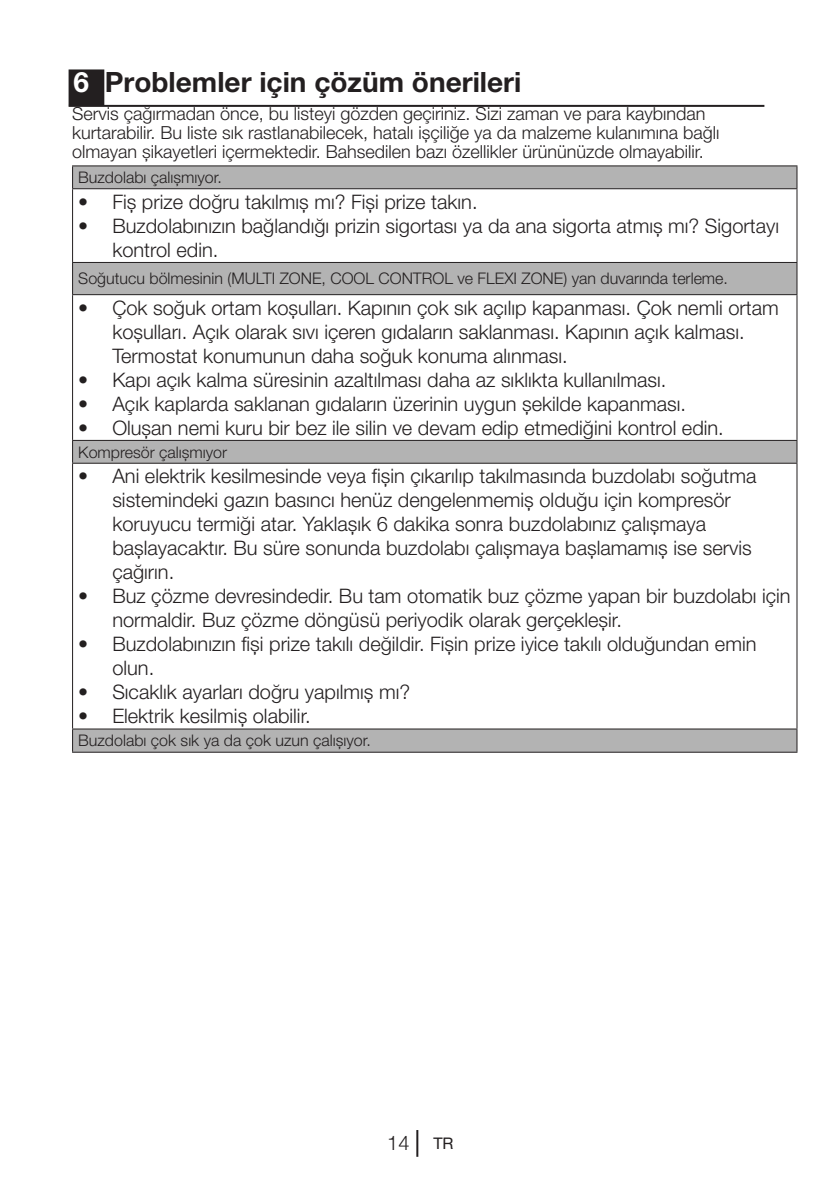
<style>
.page{position:relative;width:840px;height:1191px;background:#fff}
.page>*{position:absolute;margin:0;border:0;box-sizing:border-box;transform-origin:0 0}
.t1{font:700 28px "Helvetica Neue LT Pro";color:#231f20}
.t2{font:300 20px/24px "Helvetica Neue LT Pro";color:#231f20}
.t3{font:300 20px "Helvetica Neue";color:#231f20}
.t4{font:300 18px/19px "Helvetica Neue LT Pro";color:#231f20}
.t5{font:300 16px "Helvetica Neue LT Pro";color:#231f20}
.s1{color:#fff}
.s2{font-weight:400;font-size:16px}
</style>
<div class="page">
<hr style="left:416px;top:1130px;width:2px;height:26px;background:#231f20">
<div style="left:70px;top:70px;width:33px;height:34px;background:#231f20"></div>
<div style="left:69px;top:69px;width:35px;height:36px;border:2px solid #231f20"></div>
<hr style="left:69px;top:105px;width:695px;height:2px;background:#231f20">
<svg style="left:73px;top:166px;width:723px;height:585px"></svg>
<hr style="left:72px;top:165px;width:725px;height:1px;background:#231f20">
<hr style="left:72px;top:188px;width:725px;height:1px;background:#231f20">
<hr style="left:72px;top:262px;width:725px;height:1px;background:#231f20">
<hr style="left:72px;top:294px;width:725px;height:1px;background:#231f20">
<hr style="left:72px;top:440px;width:725px;height:1px;background:#231f20">
<hr style="left:72px;top:463px;width:725px;height:1px;background:#231f20">
<hr style="left:72px;top:728px;width:725px;height:1px;background:#231f20">
<hr style="left:72px;top:751px;width:725px;height:1px;background:#231f20">
<svg style="left:72px;top:166px;width:1px;height:22px"></svg>
<hr style="left:72px;top:189px;width:1px;height:73px;background:#231f20">
<hr style="left:72px;top:263px;width:1px;height:31px;background:#231f20">
<hr style="left:72px;top:295px;width:1px;height:145px;background:#231f20">
<svg style="left:72px;top:441px;width:1px;height:22px"></svg>
<hr style="left:72px;top:464px;width:1px;height:264px;background:#231f20">
<svg style="left:72px;top:729px;width:1px;height:22px"></svg>
<svg style="left:796px;top:166px;width:1px;height:22px"></svg>
<hr style="left:796px;top:189px;width:1px;height:73px;background:#231f20">
<hr style="left:796px;top:263px;width:1px;height:31px;background:#231f20">
<hr style="left:796px;top:295px;width:1px;height:145px;background:#231f20">
<svg style="left:796px;top:441px;width:1px;height:22px"></svg>
<hr style="left:796px;top:464px;width:1px;height:264px;background:#231f20">
<svg style="left:796px;top:729px;width:1px;height:22px"></svg>
<h1 class="t1" style="left:74px;top:65px;width:449px"><span class="s1">6</span> Problemler için çözüm önerileri</h1>
<p class="t4" style="left:72px;top:103px;width:648px">Servis çağırmadan önce, bu listeyi gözden geçiriniz. Sizi zaman ve para kaybından kurtarabilir. Bu liste sık rastlanabilecek, hatalı işçiliğe ya da malzeme kulanımına bağlı olmayan şikayetleri içermektedir. Bahsedilen bazı özellikler ürününüzde olmayabilir.</p>
<p class="t5" style="left:78px;top:168px;width:145px">Buzdolabı çalışmıyor.</p>
<p class="t2" style="left:78px;top:189px;width:400px">• Fiş prize doğru takılmış mı? Fişi prize takın.</p>
<p class="t2" style="left:112px;top:213px;width:668px;text-indent:-34px">• Buzdolabınızın bağlandığı prizin sigortası ya da ana sigorta atmış mı? Sigortayı kontrol edin.</p>
<p class="t5" style="left:78px;top:269px;width:651px">Soğutucu bölmesinin (MULTI ZONE, COOL CONTROL ve FLEXI ZONE) yan duvarında terleme.</p>
<p class="t2" style="left:112px;top:295px;width:667px;text-indent:-34px">• Çok soğuk ortam koşulları. Kapının çok sık açılıp kapanması. Çok nemli ortam koşulları. Açık olarak sıvı içeren gıdaların saklanması. Kapının açık kalması.<br>Termostat konumunun daha soğuk konuma alınması.</p>
<p class="t2" style="left:78px;top:367px;width:589px">• Kapı açık kalma süresinin azaltılması daha az sıklıkta kullanılması.</p>
<p class="t2" style="left:78px;top:391px;width:609px">• Açık kaplarda saklanan gıdaların üzerinin uygun şekilde kapanması.</p>
<p class="t2" style="left:78px;top:415px;width:646px">• Oluşan nemi kuru bir bez ile silin ve devam edip etmediğini kontrol edin.</p>
<p class="t5" style="left:78px;top:442px;width:150px">Kompresör çalışmıyor</p>
<p class="t2" style="left:112px;top:464px;width:645px;text-indent:-34px">• Ani elektrik kesilmesinde veya fişin çıkarılıp takılmasında buzdolabı soğutma sistemindeki gazın basıncı henüz dengelenmemiş olduğu için kompresör koruyucu termiği atar. Yaklaşık 6 dakika sonra buzdolabınız çalışmaya başlayacaktır. Bu süre sonunda buzdolabı çalışmaya başlamamış ise servis çağırın.</p>
<p class="t2" style="left:112px;top:584px;width:679px;text-indent:-34px">• Buz çözme devresindedir. Bu tam otomatik buz çözme yapan bir buzdolabı için normaldir. Buz çözme döngüsü periyodik olarak gerçekleşir.</p>
<p class="t2" style="left:112px;top:632px;width:645px;text-indent:-34px">• Buzdolabınızın fişi prize takılı değildir. Fişin prize iyice takılı olduğundan emin olun.</p>
<p class="t2" style="left:78px;top:680px;width:333px">• Sıcaklık ayarları doğru yapılmış mı?</p>
<p class="t2" style="left:78px;top:704px;width:234px">• Elektrik kesilmiş olabilir.</p>
<p class="t5" style="left:78px;top:731px;width:294px">Buzdolabı çok sık ya da çok uzun çalışıyor.</p>
<p class="t3" style="left:387px;top:1130px;width:68px">14 <span class="s2">TR</span></p>
</div>
